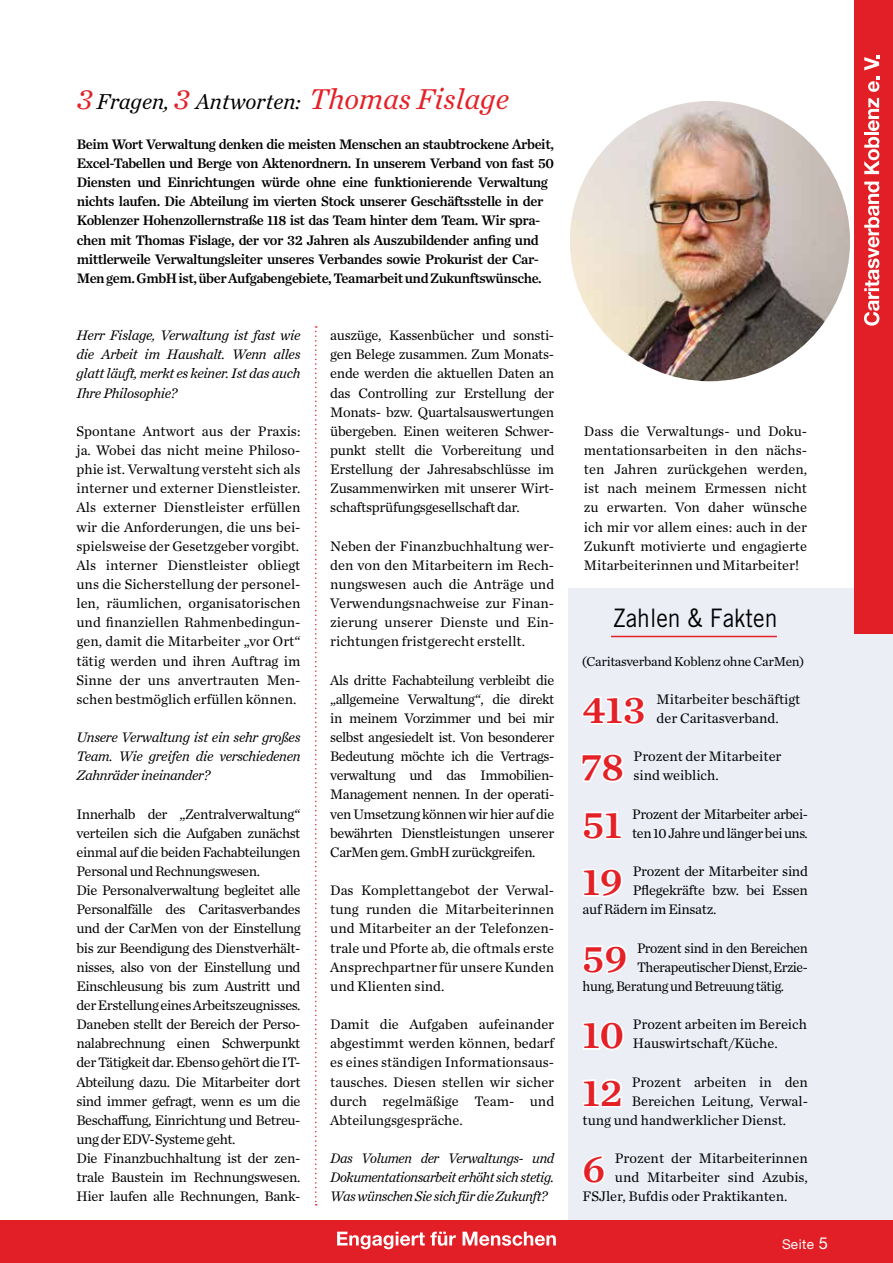
<style>
.page{position:relative;width:893px;height:1263px;background:#fff}
.page>*{position:absolute;margin:0;border:0;box-sizing:border-box;transform-origin:0 0}
.t1{font:39.9px "Chronicle Text G1 Semi";color:#e32127}
.t2{font:25.5px "Trade Gothic";color:#000;scale:.9 1}
.t3{font:italic 22.5px "Chronicle Text G1";color:#000}
.t4{font:14.4px/19.2px "Chronicle Text G1";letter-spacing:-.03em;color:#000;text-align:justify}
.t5{font:14.4px/19.2px "Chronicle Text G1 Semi";letter-spacing:-.03em;color:#000}
.t6{font:italic 14.4px/19.2px "Chronicle Text G1";letter-spacing:-.02em;color:#000;text-align:justify}
.t7{font:14.4px/19.2px "Chronicle Text G1";color:#000}
.t8{font:14.4px "Chronicle Text G1";letter-spacing:-.03em;color:#000;scale:.96 1}
.t9{font:13.5px "Chronicle Text G1";letter-spacing:-.02em;color:#000}
.t10{font:13.5px "Helvetica Neue";letter-spacing:.03em;color:#fff}
.s1{font-size:30px;color:#e32127}
.s2{font-size:16.5px}
</style>
<div class="page">
<div style="left:568px;top:589px;width:325px;height:674px;background:#eceef6"></div>
<div style="left:0;top:1221px;width:893px;height:42px;background:#e21e26"></div>
<svg style="left:337px;top:1232px;width:119px;height:17px"></svg>
<svg style="left:463px;top:1232px;width:93px;height:14px"></svg>
<div style="left:855px;top:0;width:38px;height:634px;background:#e21e26"></div>
<svg style="left:864px;top:182px;width:15px;height:144px"></svg>
<svg style="left:864px;top:137px;width:15px;height:37px"></svg>
<hr style="left:864px;top:132px;width:15px;height:3px;background:#fff">
<svg style="left:868px;top:98px;width:11px;height:33px"></svg>
<svg style="left:868px;top:77px;width:11px;height:15px"></svg>
<svg style="left:864px;top:56px;width:15px;height:14px"></svg>
<img style="left:570px;top:101px;width:280px;height:280px;border-radius:140px">
<svg style="left:315px;top:326px;width:2px;height:879px"></svg>
<svg style="left:582px;top:696px;width:63px;height:29px"></svg>
<svg style="left:581px;top:754px;width:43px;height:28px"></svg>
<svg style="left:583px;top:811px;width:39px;height:29px"></svg>
<svg style="left:583px;top:868px;width:40px;height:30px"></svg>
<svg style="left:583px;top:945px;width:44px;height:29px"></svg>
<svg style="left:583px;top:1021px;width:41px;height:29px"></svg>
<svg style="left:583px;top:1079px;width:39px;height:28px"></svg>
<svg style="left:583px;top:1155px;width:22px;height:29px"></svg>
<hr style="left:611px;top:636px;width:166px;height:1px;background:#e32127">
<h3 class="t3" style="left:76px;top:85px;width:434px"><span class="s1">3</span> Fragen, <span class="s1">3</span> Antworten: <span class="s1">Thomas Fislage</span></h3>
<p class="t5" style="left:77px;top:134px;width:479px">Beim Wort Verwaltung denken die meisten Menschen an staubtrockene Arbeit, Excel-Tabellen und Berge von Aktenordnern. In unserem Verband von fast 50<br>Diensten und Einrichtungen würde ohne eine funktionierende Verwaltung nichts laufen. Die Abteilung im vierten Stock unserer Geschäftsstelle in der Koblenzer Hohenzollernstraße 118 ist das Team hinter dem Team. Wir spra&shy;chen mit Thomas Fislage, der vor 32 Jahren als Auszubildender anfing und mittlerweile Verwaltungsleiter unseres Verbandes sowie Prokurist der Car-Men gem. GmbH ist, über Aufgabengebiete, Teamarbeit und Zukunftswünsche.</p>
<p class="t6" style="left:77px;top:325px;width:225px">Herr Fislage, Verwaltung ist fast wie die Arbeit im Haushalt. Wenn alles glatt läuft, merkt es keiner. Ist das auch Ihre Philosophie?</p>
<p class="t4" style="left:77px;top:421px;width:225px">Spontane Antwort aus der Praxis: ja. Wobei das nicht meine Philoso&shy;phie ist. Verwaltung versteht sich als interner und externer Dienstleister.<br>Als externer Dienstleister erfüllen wir die Anforderungen, die uns bei&shy;spielsweise der Gesetzgeber vorgibt.<br>Als interner Dienstleister obliegt uns die Sicherstellung der personel&shy;len, räumlichen, organisatorischen und finanziellen Rahmenbedingun&shy;gen, damit die Mitarbeiter „vor Ort“ tätig werden und ihren Auftrag im Sinne der uns anvertrauten Men&shy;schen bestmöglich erfüllen können.</p>
<p class="t6" style="left:77px;top:727px;width:225px">Unsere Verwaltung ist ein sehr großes Team. Wie greifen die verschiedenen Zahnräder ineinander?</p>
<p class="t4" style="left:77px;top:803px;width:225px;text-align:left">Innerhalb der „Zentralverwaltung“ verteilen sich die Aufgaben zunächst einmal auf die beiden Fachabteilungen Personal und Rechnungswesen.<br>Die Personalverwaltung begleitet alle Personalfälle des Caritasverbandes und der CarMen von der Einstellung bis zur Beendigung des Dienstverhält&shy;nisses, also von der Einstellung und Einschleusung bis zum Austritt und der Erstellung eines Arbeitszeugnisses.<br>Daneben stellt der Bereich der Perso&shy;nalabrechnung einen Schwerpunkt der Tätigkeit dar. Ebenso gehört die IT-Abteilung dazu. Die Mitarbeiter dort sind immer gefragt, wenn es um die Beschaffung, Einrichtung und Betreu&shy;ung der EDV-Systeme geht.<br>Die Finanzbuchhaltung ist der zen&shy;trale Baustein im Rechnungswesen.<br>Hier laufen alle Rechnungen, Bank-</p>
<p class="t4" style="left:330px;top:325px;width:225px">auszüge, Kassenbücher und sonsti&shy;gen Belege zusammen. Zum Monats&shy;ende werden die aktuellen Daten an das Controlling zur Erstellung der Monats- bzw. Quartalsauswertungen übergeben. Einen weiteren Schwer&shy;punkt stellt die Vorbereitung und Erstellung der Jahresabschlüsse im Zusammenwirken mit unserer Wirt&shy;schaftsprüfungsgesellschaft dar.</p>
<p class="t4" style="left:330px;top:535px;width:225px">Neben der Finanzbuchhaltung wer&shy;den von den Mitarbeitern im Rech&shy;nungswesen auch die Anträge und Verwendungsnachweise zur Finan&shy;zierung unserer Dienste und Ein&shy;richtungen fristgerecht erstellt.</p>
<p class="t4" style="left:330px;top:669px;width:225px">Als dritte Fachabteilung verbleibt die „allgemeine Verwaltung“, die direkt in meinem Vorzimmer und bei mir selbst angesiedelt ist. Von besonderer Bedeutung möchte ich die Vertrags&shy;verwaltung und das Immobilien-Management nennen. In der operati&shy;ven Umsetzung können wir hier auf die bewährten Dienstleistungen unserer CarMen gem. GmbH zurückgreifen.</p>
<p class="t4" style="left:330px;top:880px;width:225px">Das Komplettangebot der Verwal&shy;tung runden die Mitarbeiterinnen und Mitarbeiter an der Telefonzen&shy;trale und Pforte ab, die oftmals erste Ansprechpartner für unsere Kunden und Klienten sind.</p>
<p class="t4" style="left:330px;top:1014px;width:225px">Damit die Aufgaben aufeinander abgestimmt werden können, bedarf es eines ständigen Informationsaus&shy;tausches. Diesen stellen wir sicher durch regelmäßige Team- und Abteilungsgespräche.</p>
<p class="t6" style="left:330px;top:1148px;width:225px">Das Volumen der Verwaltungs- und Dokumentationsarbeit erhöht sich stetig.<br>Was wünschen Sie sich für die Zukunft?</p>
<p class="t4" style="left:584px;top:421px;width:225px">Dass die Verwaltungs- und Doku&shy;mentationsarbeiten in den nächs&shy;ten Jahren zurückgehen werden, ist nach meinem Ermessen nicht zu erwarten. Von daher wünsche ich mir vor allem eines: auch in der Zukunft motivierte und engagierte Mitarbeiterinnen und Mitarbeiter!</p>
<h2 class="t2" style="left:613px;top:603px;width:184px">Zahlen &amp; Fakten</h2>
<p class="t9" style="left:582px;top:651px;width:224px">(Caritasverband Koblenz ohne CarMen)</p>
<h1 class="t1" style="left:583px;top:678px;width:64px">413</h1>
<p class="t7" style="left:657px;top:689px;width:145px">Mitarbeiter beschäftigt der Caritasverband.</p>
<h1 class="t1" style="left:580px;top:736px;width:45px">78</h1>
<p class="t7" style="left:634px;top:746px;width:149px">Prozent der Mitarbeiter sind weiblich.</p>
<h1 class="t1" style="left:583px;top:793px;width:41px">51</h1>
<p class="t4" style="left:632px;top:803px;width:177px">Prozent der Mitarbeiter arbei&shy;ten 10 Jahre und länger bei uns.</p>
<h1 class="t1" style="left:583px;top:851px;width:42px">19</h1>
<p class="t4" style="left:633px;top:861px;width:177px">Prozent der Mitarbeiter sind</p>
<p class="t4" style="left:633px;top:880px;width:177px">Pflegekräfte bzw. bei Essen</p>
<p class="t4" style="left:583px;top:899px;width:135px">auf Rädern im Einsatz.</p>
<h1 class="t1" style="left:583px;top:927px;width:46px">59</h1>
<p class="t8" style="left:637px;top:937px;width:180px">Prozent sind in den Bereichen</p>
<p class="t8" style="left:637px;top:956px;width:180px">Therapeutischer Dienst, Erzie-</p>
<p class="t8" style="left:583px;top:975px;width:211px">hung, Beratung und Betreuung tätig.</p>
<h1 class="t1" style="left:583px;top:1004px;width:43px">10</h1>
<p class="t7" style="left:633px;top:1014px;width:176px">Prozent arbeiten im Bereich<br>Hauswirtschaft/Küche.</p>
<h1 class="t1" style="left:583px;top:1061px;width:41px">12</h1>
<p class="t7" style="left:632px;top:1071px;width:178px">Prozent arbeiten in den</p>
<p class="t7" style="left:632px;top:1090px;width:178px">Bereichen Leitung, Verwal-</p>
<p class="t7" style="left:583px;top:1109px;width:205px">tung und handwerklicher Dienst.</p>
<h1 class="t1" style="left:582px;top:1138px;width:24px">6</h1>
<p class="t7" style="left:615px;top:1148px;width:194px">Prozent der Mitarbeiterinnen</p>
<p class="t7" style="left:615px;top:1167px;width:194px">und Mitarbeiter sind Azubis,</p>
<p class="t7" style="left:582px;top:1186px;width:207px">FSJler, Bufdis oder Praktikanten.</p>
<p class="t10" style="left:782px;top:1236px;width:48px">Seite <span class="s2">5</span></p>
</div>
